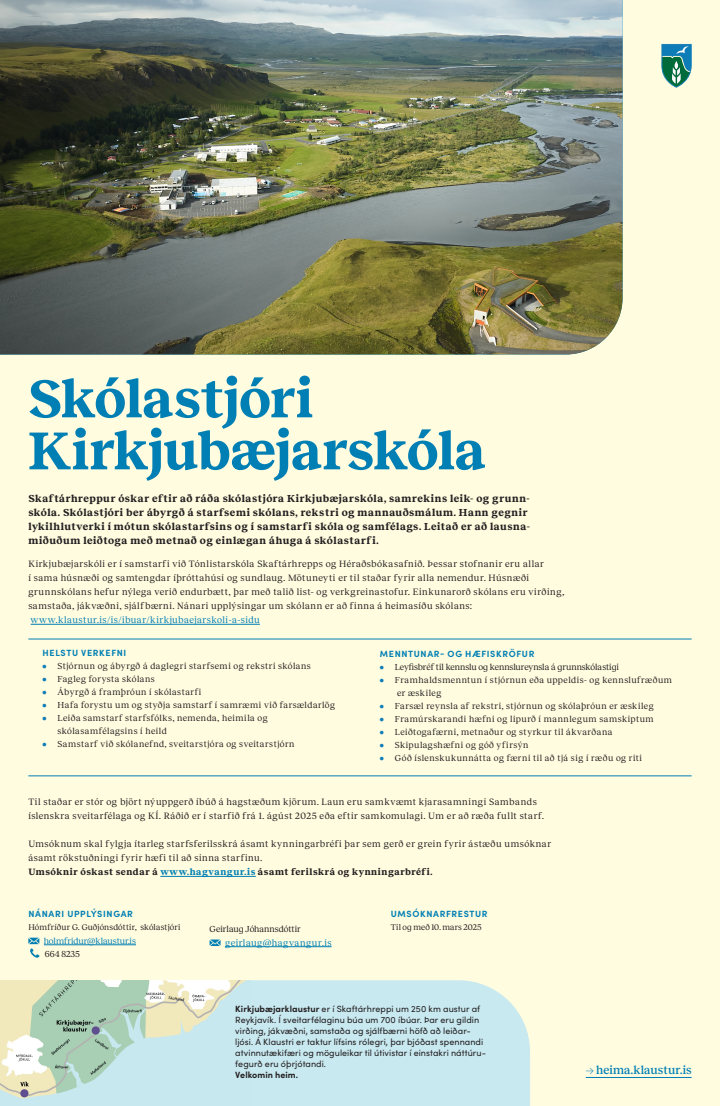
<style>
.page{position:relative;width:720px;height:1106px;background:#fffce0}
.page>*{position:absolute;margin:0;border:0;box-sizing:border-box;transform-origin:0 0}
.Fyrirsögn_Stór{font:700 55px "Reckless";letter-spacing:-.01em;color:#007fb4}
.t1{font:500 12px "Reckless";letter-spacing:.005em;color:#007fb4}
.Fyrirsögn_Lítil{font:700 10.5px/14px "Reckless";letter-spacing:.055em;color:#231f20}
.Fyrirsögn_Lítil-2{font:9.5px/14px "Reckless";letter-spacing:.055em;color:#231f20}
.Fyrirsögn_Lítil-3{font:700 9.5px "Reckless";letter-spacing:.06em;color:#231f20}
.Meginmál{font:9.5px "Reckless";letter-spacing:.045em;color:#007fb4}
.Fyrirsögn_Lítil-4{font:9px/13px "Reckless";letter-spacing:.05em;color:#231f20}
.Upplýsingar{font:9px/11px "Sofia Pro";letter-spacing:.005em;color:#231f20}
.Fyrirsögn_Lítil-5{font:700 9px "Sofia Pro";letter-spacing:.075em;color:#007fb4}
.Fyrirsögn_Lítil-6{font:9px "Reckless";letter-spacing:-.005em;color:#231f20}
.Meginmál-2{font:9px "Reckless";color:#231f20}
.Meginmál-3{font:9px "Reckless";letter-spacing:-.005em;color:#007fb4}
.Meginmál-4{font:8.5px "Reckless";letter-spacing:.015em;color:#231f20}
.s1{color:#007fb4}
.s2{color:#0e7cb7}
.s3{font-weight:700}
</style>
<div class="page">
<svg style="left:661px;top:44px;width:31px;height:44px"></svg>
<img style="left:0;top:0;width:623px;height:354px">
<div style="left:251px;top:980px;width:279px;height:126px;background:#c8e9f0"></div>
<img style="left:0;top:980px;width:251px;height:126px">
<hr style="left:28px;top:638px;width:664px;height:1px;background:#007fb4">
<hr style="left:28px;top:775px;width:664px;height:1px;background:#007fb4">
<p class="Fyrirsögn_Stór" style="left:28px;top:358px;width:287px">Skólastjóri</p>
<p class="Fyrirsögn_Stór" style="left:28px;top:410px;width:459px">Kirkjubæjarskóla</p>
<p class="Fyrirsögn_Lítil" style="left:28px;top:490px;width:503px">Skaftárhreppur óskar eftir að ráða skólastjóra Kirkjubæjarskóla, samrekins leik- og grunn&shy;skóla. Skólastjóri ber ábyrgð á starfsemi skólans, rekstri og mannauðsmálum. Hann gegnir lykilhlutverki í mótun skólastarfsins og í samstarfi skóla og samfélags. Leitað er að lausna&shy;miðuðum leiðtoga með metnað og einlægan áhuga á skólastarfi.</p>
<p class="Fyrirsögn_Lítil-2" style="left:28px;top:556px;width:537px">Kirkjubæjarskóli er í samstarfi við Tónlistarskóla Skaftárhrepps og Héraðsbókasafnið. Þessar stofnanir eru allar<br>í sama húsnæði og samtengdar íþróttahúsi og sundlaug. Mötuneyti er til staðar fyrir alla nemendur. Húsnæði grunnskólans hefur nýlega verið endurbætt, þar með talið list- og verkgreinastofur. Einkunarorð skólans eru virðing, samstaða, jákvæðni, sjálfbærni. Nánari upplýsingar um skólann er að finna á heimasíðu skólans: <span class="s1">www.klaustur.is/is/ibuar/kirkjubaejarskoli-a-sidu</span></p>
<p class="Fyrirsögn_Lítil-5" style="left:43px;top:646px;width:85px">HELSTU VERKEFNI</p>
<p class="Fyrirsögn_Lítil-4" style="left:43px;top:658px;width:270px"><span class="s2">•</span> Stjórnun og ábyrgð á daglegri starfsemi og rekstri skólans</p>
<p class="Fyrirsögn_Lítil-4" style="left:43px;top:671px;width:114px"><span class="s2">•</span> Fagleg forysta skólans</p>
<p class="Fyrirsögn_Lítil-4" style="left:43px;top:684px;width:160px"><span class="s2">•</span> Ábyrgð á framþróun í skólastarfi</p>
<p class="Fyrirsögn_Lítil-4" style="left:43px;top:697px;width:294px"><span class="s2">•</span> Hafa forystu um og styðja samstarf í samræmi við farsældarlög</p>
<p class="Fyrirsögn_Lítil-4" style="left:58px;top:710px;width:212px;text-indent:-15px"><span class="s2">•</span> Leiða samstarf starfsfólks, nemenda, heimila og skólasamfélagsins í heild</p>
<p class="Fyrirsögn_Lítil-4" style="left:43px;top:736px;width:254px"><span class="s2">•</span> Samstarf við skólanefnd, sveitarstjóra og sveitarstjórn</p>
<p class="Fyrirsögn_Lítil-5" style="left:380px;top:647px;width:156px">MENNTUNAR- OG HÆFISKRÖFUR</p>
<p class="Fyrirsögn_Lítil-6" style="left:380px;top:661px;width:241px"><span class="s2">•</span> Leyfisbréf til kennslu og kennslureynsla á grunnskólastigi</p>
<p class="Fyrirsögn_Lítil-4" style="left:397px;top:673px;width:277px;text-indent:-17px"><span class="s2">•</span> Framhaldsmenntun í stjórnun eða uppeldis- og kennslufræðum er æskileg</p>
<p class="Fyrirsögn_Lítil-4" style="left:380px;top:699px;width:275px"><span class="s2">•</span> Farsæl reynsla af rekstri, stjórnun og skólaþróun er æskileg</p>
<p class="Fyrirsögn_Lítil-4" style="left:380px;top:712px;width:275px"><span class="s2">•</span> Framúrskarandi hæfni og lipurð í mannlegum samskiptum</p>
<p class="Fyrirsögn_Lítil-4" style="left:380px;top:725px;width:234px"><span class="s2">•</span> Leiðtogafærni, metnaður og styrkur til ákvarðana</p>
<p class="Fyrirsögn_Lítil-4" style="left:380px;top:738px;width:150px"><span class="s2">•</span> Skipulagshæfni og góð yfirsýn</p>
<p class="Fyrirsögn_Lítil-4" style="left:380px;top:751px;width:264px"><span class="s2">•</span> Góð íslenskukunnátta og færni til að tjá sig í ræðu og riti</p>
<p class="Fyrirsögn_Lítil-2" style="left:28px;top:794px;width:517px">Til staðar er stór og björt nýuppgerð íbúð á hagstæðum kjörum. Laun eru samkvæmt kjarasamningi Sambands íslenskra sveitarfélaga og KÍ. Ráðið er í starfið frá 1. ágúst 2025 eða eftir samkomulagi. Um er að ræða fullt starf.</p>
<p class="Fyrirsögn_Lítil-2" style="left:28px;top:836px;width:524px">Umsóknum skal fylgja ítarleg starfsferilsskrá ásamt kynningarbréfi þar sem gerð er grein fyrir ástæðu umsóknar ásamt rökstuðningi fyrir hæfi til að sinna starfinu.</p>
<p class="Fyrirsögn_Lítil-3" style="left:28px;top:865px;width:406px">Umsóknir óskast sendar á <span class="s1">www.hagvangur.is</span> ásamt ferilskrá og kynningarbréfi.</p>
<p class="Fyrirsögn_Lítil-5" style="left:28px;top:907px;width:106px">NÁNARI UPPLÝSINGAR</p>
<p class="Meginmál-4" style="left:28px;top:921px;width:154px">Hómfríður G. Guðjónsdóttir, skólastjóri</p>
<p class="Meginmál-3" style="left:44px;top:934px;width:94px">holmfridur@klaustur.is</p>
<p class="Meginmál-2" style="left:45px;top:947px;width:37px">664 8235</p>
<p class="Fyrirsögn_Lítil-5" style="left:391px;top:907px;width:98px">UMSÓKNARFRESTUR</p>
<p class="Meginmál-4" style="left:391px;top:921px;width:92px">Til og með 10. mars 2025</p>
<p class="Meginmál-2" style="left:210px;top:922px;width:93px">Geirlaug Jóhannsdóttir</p>
<p class="Meginmál" style="left:225px;top:935px;width:108px">geirlaug@hagvangur.is</p>
<p class="Upplýsingar" style="left:235px;top:1002px;width:252px"><span class="s3">Kirkjubæjarklaustur</span> er í Skaftárhreppi um 250 km austur af Reykjavík. Í sveitarfélaginu búa um 700 íbúar. Þar eru gildin virðing, jákvæðni, samstaða og sjálfbærni höfð að leiðar&shy;ljósi. Á Klaustri er taktur lífsins rólegri, þar bjóðast spennandi atvinnutækifæri og möguleikar til útivistar í einstakri náttúru&shy;fegurð eru óþrjótandi.<br><span class="s3">Velkomin heim.</span></p>
<p class="t1" style="left:586px;top:1061px;width:107px">→ heima.klaustur.is</p>
</div>
